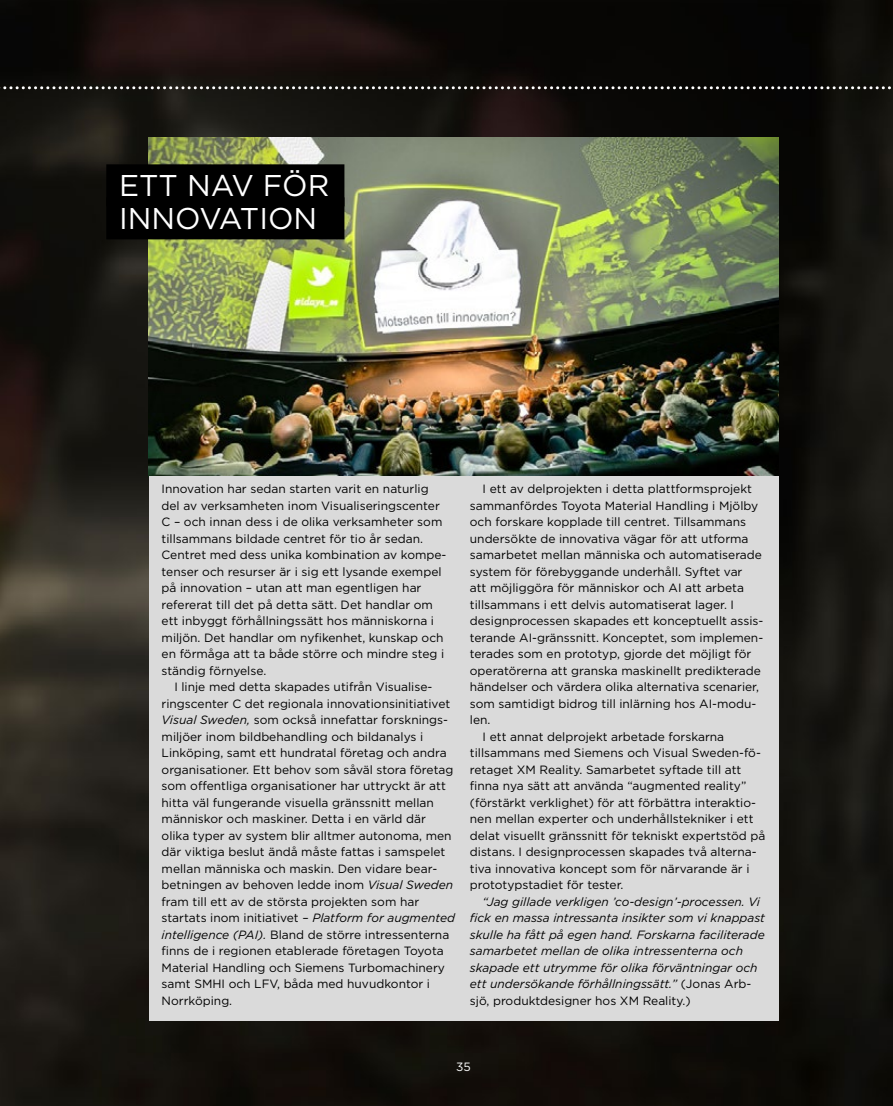
<style>
.page{position:relative;width:893px;height:1106px;background:#fff}
.page>*{position:absolute;margin:0;border:0;box-sizing:border-box;transform-origin:0 0}
.t1{font:30px/33px "Gotham";color:#fff}
.t2{font:12px/16.5px "Gotham";color:#000}
.t3{font:italic 12px/16.5px "Gotham";color:#000}
.t4{font:12px "Gotham";color:#fff}
.s1{font-style:italic}
.s2{font-style:normal}
</style>
<div class="page">
<img style="left:0;top:0;width:893px;height:1106px">
<img style="left:149px;top:137px;width:629px;height:339px">
<svg style="left:0;top:86px;width:893px;height:3px"></svg>
<div style="left:149px;top:476px;width:629px;height:545px;background:#dadada"></div>
<div style="left:106px;top:164px;width:238px;height:42px;background:#000"></div>
<div style="left:106px;top:197px;width:238px;height:42px;background:#000"></div>
<h1 class="t1" style="left:119px;top:168px;width:212px">ETT NAV FÖR<br>INNOVATION</h1>
<p class="t2" style="left:162px;top:480px;width:286px">Innovation har sedan starten varit en naturlig del av verksamheten inom Visualiseringscenter C – och innan dess i de olika verksamheter som tillsammans bildade centret för tio år sedan.<br>Centret med dess unika kombination av kompe&shy;tenser och resurser är i sig ett lysande exempel på innovation – utan att man egentligen har refererat till det på detta sätt. Det handlar om ett inbyggt förhållningssätt hos människorna i miljön. Det handlar om nyfikenhet, kunskap och en förmåga att ta både större och mindre steg i ständig förnyelse.</p>
<p class="t2" style="left:162px;top:678px;width:295px;text-indent:13px">I linje med detta skapades utifrån Visualise&shy;ringscenter C det regionala innovationsinitiativet <span class="s1">Visual Sweden,</span> som också innefattar forsknings&shy;miljöer inom bildbehandling och bildanalys i Linköping, samt ett hundratal företag och andra organisationer. Ett behov som såväl stora företag som offentliga organisationer har uttryckt är att hitta väl fungerande visuella gränssnitt mellan människor och maskiner. Detta i en värld där olika typer av system blir alltmer autonoma, men där viktiga beslut ändå måste fattas i samspelet mellan människa och maskin. Den vidare bear&shy;betningen av behoven ledde inom <span class="s1">Visual Sweden </span>fram till ett av de största projekten som har startats inom initiativet – <span class="s1">Platform for augmented intelligence (PAI).</span> Bland de större intressenterna finns de i regionen etablerade företagen Toyota Material Handling och Siemens Turbomachinery samt SMHI och LFV, båda med huvudkontor i Norrköping.</p>
<p class="t2" style="left:483px;top:480px;width:271px">I ett av delprojekten i detta plattformsprojekt</p>
<p class="t2" style="left:470px;top:497px;width:290px">sammanfördes Toyota Material Handling i Mjölby</p>
<p class="t2" style="left:470px;top:513px;width:278px">och forskare kopplade till centret. Tillsammans</p>
<p class="t2" style="left:470px;top:530px;width:280px">undersökte de innovativa vägar för att utforma</p>
<p class="t2" style="left:470px;top:546px;width:294px">samarbetet mellan människa och automatiserade</p>
<p class="t2" style="left:470px;top:563px;width:274px">system för förebyggande underhåll. Syftet var</p>
<p class="t2" style="left:470px;top:579px;width:276px">att möjliggöra för människor och AI att arbeta</p>
<p class="t2" style="left:470px;top:596px;width:266px">tillsammans i ett delvis automatiserat lager. I</p>
<p class="t2" style="left:470px;top:612px;width:295px">designprocessen skapades ett konceptuellt assis-</p>
<p class="t2" style="left:470px;top:629px;width:295px">terande AI-gränssnitt. Konceptet, som implemen-</p>
<p class="t2" style="left:470px;top:645px;width:283px">terades som en prototyp, gjorde det möjligt för</p>
<p class="t2" style="left:470px;top:662px;width:292px">operatörerna att granska maskinellt predikterade</p>
<p class="t2" style="left:470px;top:678px;width:291px">händelser och värdera olika alternativa scenarier,</p>
<p class="t2" style="left:470px;top:695px;width:288px">som samtidigt bidrog till inlärning hos AI-modu-</p>
<p class="t2" style="left:470px;top:711px;width:22px">len.</p>
<p class="t2" style="left:483px;top:728px;width:243px">I ett annat delprojekt arbetade forskarna</p>
<p class="t2" style="left:470px;top:744px;width:293px">tillsammans med Siemens och Visual Sweden-fö-</p>
<p class="t2" style="left:470px;top:761px;width:273px">retaget XM Reality. Samarbetet syftade till att</p>
<p class="t2" style="left:470px;top:777px;width:278px">finna nya sätt att använda “augmented reality”</p>
<p class="t2" style="left:470px;top:794px;width:288px">(förstärkt verklighet) för att förbättra interaktio-</p>
<p class="t2" style="left:470px;top:810px;width:285px">nen mellan experter och underhållstekniker i ett</p>
<p class="t2" style="left:470px;top:827px;width:297px">delat visuellt gränssnitt för tekniskt expertstöd på</p>
<p class="t2" style="left:470px;top:843px;width:288px">distans. I designprocessen skapades två alterna-</p>
<p class="t2" style="left:470px;top:860px;width:281px">tiva innovativa koncept som för närvarande är i</p>
<p class="t2" style="left:470px;top:876px;width:155px">prototypstadiet för tester.</p>
<p class="t3" style="left:470px;top:893px;width:297px;text-indent:13px">“Jag gillade verkligen ’co-design’-processen. Vi fick en massa intressanta insikter som vi knappast skulle ha fått på egen hand. Forskarna faciliterade samarbetet mellan de olika intressenterna och skapade ett utrymme för olika förväntningar och ett undersökande förhållningssätt.” <span class="s2">(Jonas Arb&shy;sjö, produktdesigner hos XM Reality.)</span></p>
<p class="t4" style="left:456px;top:1058px;width:16px">35</p>
</div>
